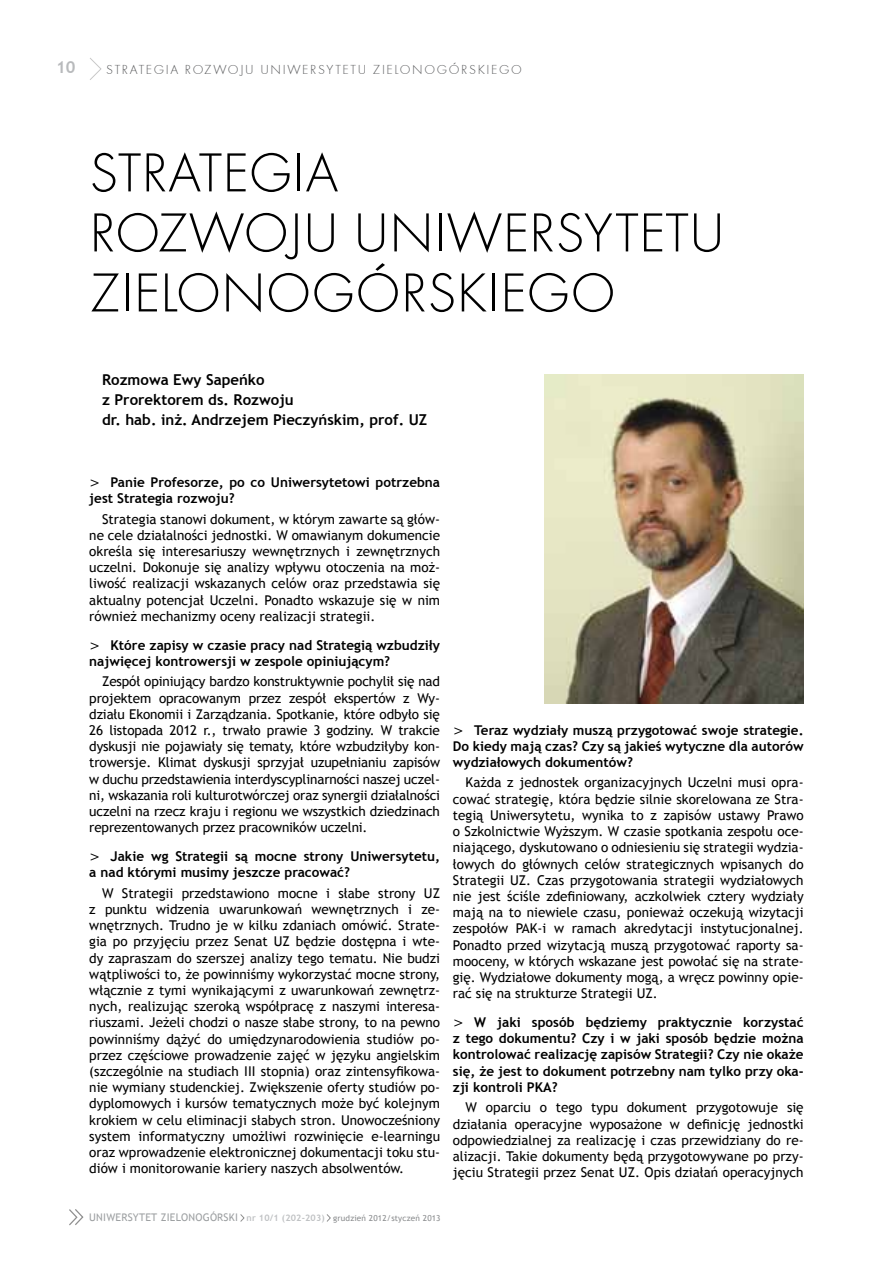
<style>
.page{position:relative;width:893px;height:1263px;background:#fff}
.page>*{position:absolute;margin:0;border:0;box-sizing:border-box;transform-origin:0 0}
.t1{font:57px/60px "Futura TEE Ligh";color:#000}
.t2{font:700 16.5px "Trebuchet MS";color:#b8babc}
.t3{font:700 15px/20.1px "Trebuchet MS";color:#000}
.t4{font:13.5px/16.2px "Trebuchet MS";color:#000;text-align:justify}
.t5{font:700 13.5px/16.2px "Trebuchet MS";color:#000}
.t6{font:13.5px "Futura TEE Ligh";letter-spacing:.12em;color:#58595b}
.t7{font:10.5px "Trebuchet MS";letter-spacing:.02em;color:#9da0a2}
.s1{font-weight:700;font-size:9px;color:#c0c2c4}
.s2{font-size:8.25px;color:#8a8c8e}
</style>
<div class="page">
<svg style="left:90px;top:58px;width:12px;height:22px"></svg>
<svg style="left:240px;top:1214px;width:4px;height:8px"></svg>
<svg style="left:327px;top:1214px;width:4px;height:8px"></svg>
<svg style="left:69px;top:1209px;width:15px;height:17px"></svg>
<img style="left:544px;top:374px;width:260px;height:329px">
<p class="t2" style="left:56px;top:57px;width:21px">10</p>
<p class="t6" style="left:106px;top:61px;width:417px">STRATEGIA ROZWOJU UNIWERSYTETU ZIELONOGÓRSKIEGO</p>
<h1 class="t1" style="left:89px;top:143px;width:626px">STRATEGIA<br>ROZWOJU UNIWERSYTETU<br>ZIELONOGÓRSKIEGO</h1>
<p class="t3" style="left:102px;top:370px;width:327px">Rozmowa Ewy Sapeńko<br>z Prorektorem ds. Rozwoju<br>dr. hab. inż. Andrzejem Pieczyńskim, prof. UZ</p>
<p class="t5" style="left:89px;top:474px;width:352px;text-indent:21px">Panie Profesorze, po co Uniwersytetowi potrzebna jest Strategia rozwoju?</p>
<p class="t4" style="left:89px;top:511px;width:352px;text-indent:13px">Strategia stanowi dokument, w którym zawarte są głów&shy;ne cele działalności jednostki. W omawianym dokumencie określa się interesariuszy wewnętrznych i zewnętrznych uczelni. Dokonuje się analizy wpływu otoczenia na moż&shy;liwość realizacji wskazanych celów oraz przedstawia się aktualny potencjał Uczelni. Ponadto wskazuje się w nim również mechanizmy oceny realizacji strategii.</p>
<p class="t5" style="left:89px;top:637px;width:352px;text-indent:21px">Które zapisy w czasie pracy nad Strategią wzbudziły najwięcej kontrowersji w zespole opiniującym?</p>
<p class="t4" style="left:89px;top:674px;width:352px;text-indent:13px">Zespół opiniujący bardzo konstruktywnie pochylił się nad projektem opracowanym przez zespół ekspertów z Wy&shy;działu Ekonomii i Zarządzania. Spotkanie, które odbyło się 26 listopada 2012 r., trwało prawie 3 godziny. W trakcie dyskusji nie pojawiały się tematy, które wzbudziłyby kon&shy;trowersje. Klimat dyskusji sprzyjał uzupełnianiu zapisów w duchu przedstawienia interdyscyplinarności naszej uczel&shy;ni, wskazania roli kulturotwórczej oraz synergii działalności uczelni na rzecz kraju i regionu we wszystkich dziedzinach reprezentowanych przez pracowników uczelni.</p>
<p class="t5" style="left:89px;top:848px;width:352px;text-indent:21px">Jakie wg Strategii są mocne strony Uniwersytetu, a nad którymi musimy jeszcze pracować?</p>
<p class="t4" style="left:89px;top:885px;width:352px;text-indent:13px">W Strategii przedstawiono mocne i słabe strony UZ z punktu widzenia uwarunkowań wewnętrznych i ze&shy;wnętrznych. Trudno je w kilku zdaniach omówić. Strate&shy;gia po przyjęciu przez Senat UZ będzie dostępna i wte&shy;dy zapraszam do szerszej analizy tego tematu. Nie budzi wątpliwości to, że powinniśmy wykorzystać mocne strony, włącznie z tymi wynikającymi z uwarunkowań zewnętrz&shy;nych, realizując szeroką współpracę z naszymi interesa&shy;riuszami. Jeżeli chodzi o nasze słabe strony, to na pewno powinniśmy dążyć do umiędzynarodowienia studiów po&shy;przez częściowe prowadzenie zajęć w języku angielskim (szczególnie na studiach III stopnia) oraz zintensyfikowa&shy;nie wymiany studenckiej. Zwiększenie oferty studiów po&shy;dyplomowych i kursów tematycznych może być kolejnym krokiem w celu eliminacji słabych stron. Unowocześniony system informatyczny umożliwi rozwinięcie e-learningu oraz wprowadzenie elektronicznej dokumentacji toku stu&shy;diów i monitorowanie kariery naszych absolwentów.</p>
<p class="t7" style="left:89px;top:1211px;width:353px">UNIWERSYTET ZIELONOGÓRSKI <span class="s1">nr 10/1 (202-203)</span> <span class="s2">grudzień 2012/styczeń 2013</span></p>
<p class="t5" style="left:453px;top:722px;width:352px;text-align:justify;text-indent:21px">Teraz wydziały muszą przygotować swoje strategie.<br>Do kiedy mają czas? Czy są jakieś wytyczne dla autorów wydziałowych dokumentów?</p>
<p class="t4" style="left:453px;top:775px;width:352px;text-indent:13px">Każda z jednostek organizacyjnych Uczelni musi opra&shy;cować strategię, która będzie silnie skorelowana ze Stra&shy;tegią Uniwersytetu, wynika to z zapisów ustawy Prawo o Szkolnictwie Wyższym. W czasie spotkania zespołu oce&shy;niającego, dyskutowano o odniesieniu się strategii wydzia&shy;łowych do głównych celów strategicznych wpisanych do Strategii UZ. Czas przygotowania strategii wydziałowych nie jest ściśle zdefiniowany, aczkolwiek cztery wydziały mają na to niewiele czasu, ponieważ oczekują wizytacji zespołów PAK-i w ramach akredytacji instytucjonalnej.<br>Ponadto przed wizytacją muszą przygotować raporty sa&shy;mooceny, w których wskazane jest powołać się na strate&shy;gię. Wydziałowe dokumenty mogą, a wręcz powinny opie&shy;rać się na strukturze Strategii UZ.</p>
<p class="t5" style="left:453px;top:1014px;width:352px;text-align:justify;text-indent:21px">W jaki sposób będziemy praktycznie korzystać z tego dokumentu? Czy i w jaki sposób będzie można kontrolować realizację zapisów Strategii? Czy nie okaże się, że jest to dokument potrzebny nam tylko przy oka&shy;zji kontroli PKA?</p>
<p class="t4" style="left:453px;top:1100px;width:352px;text-indent:13px">W oparciu o tego typu dokument przygotowuje się działania operacyjne wyposażone w definicję jednostki odpowiedzialnej za realizację i czas przewidziany do re&shy;alizacji. Takie dokumenty będą przygotowywane po przy&shy;jęciu Strategii przez Senat UZ. Opis działań operacyjnych</p>
</div>
